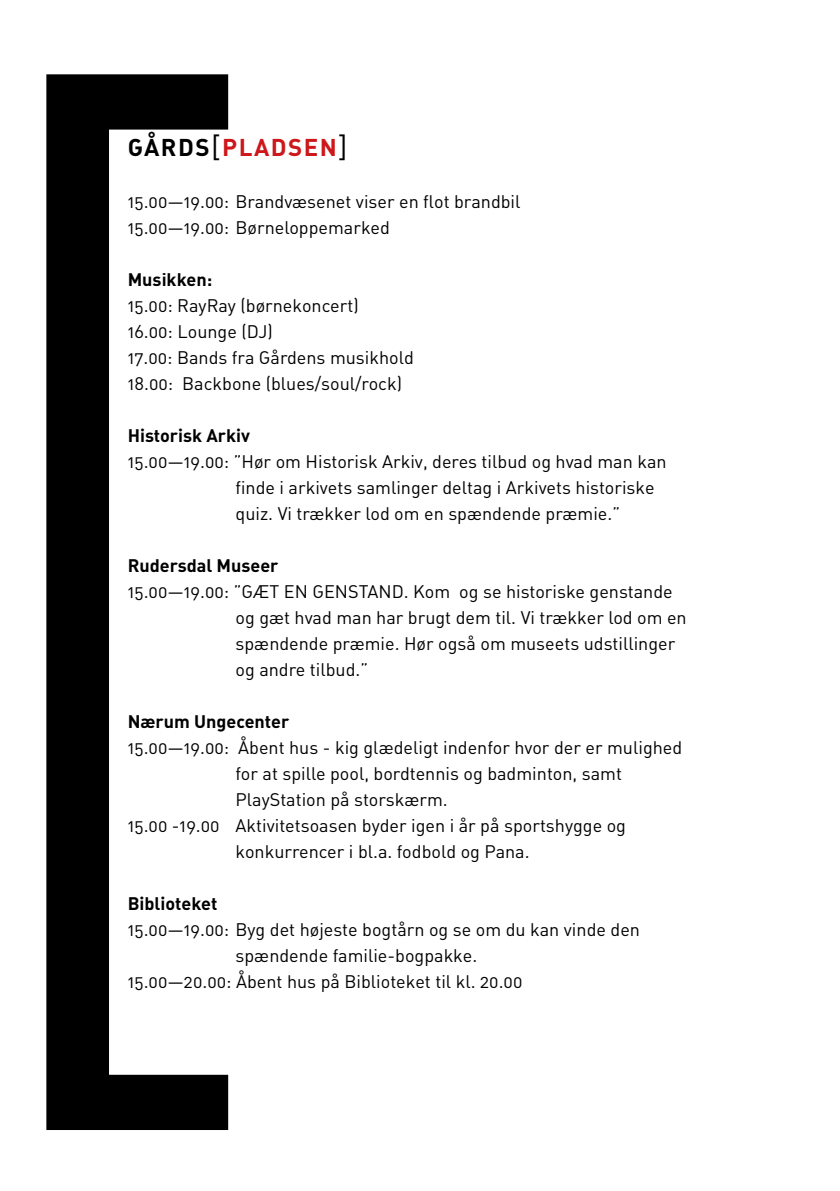
<style>
.page{position:relative;width:840px;height:1191px;background:#fff}
.page>*{position:absolute;margin:0;border:0;box-sizing:border-box;transform-origin:0 0}
.t1{font:24px "DIN Bold Alternate";letter-spacing:.06em;color:#cd171a}
.t2{font:18px/26px "DIN Regular Alternate";color:#000}
.t3{font:18px "DIN Bold Alternate";color:#000}
.t4{font:700 18px "DIN";color:#000}
.s1{color:#000}
.s2{font-family:"DIN";font-size:30px;color:#000}
</style>
<div class="page">
<svg style="left:46px;top:74px;width:182px;height:1056px"></svg>
<h1 class="t1" style="left:128px;top:131px;width:221px"><span class="s1">GÅRDS</span><span class="s2">[</span>PLADSEN<span class="s2">]</span></h1>
<p class="t2" style="left:128px;top:188px;width:394px">15.00—19.00: Brandvæsenet viser en flot brandbil<br>15.00—19.00: Børneloppemarked</p>
<p class="t4" style="left:128px;top:268px;width:86px">Musikken:</p>
<p class="t2" style="left:128px;top:292px;width:287px">15.00: RayRay (børnekoncert)<br>16.00: Lounge (DJ)<br>17.00: Bands fra Gårdens musikhold<br>18.00: Backbone (blues/soul/rock)</p>
<p class="t3" style="left:128px;top:424px;width:124px">Historisk Arkiv</p>
<p class="t2" style="left:235px;top:448px;width:432px;text-indent:-108px">15.00—19.00: ”Hør om Historisk Arkiv, deres tilbud og hvad man kan finde i arkivets samlinger deltag i Arkivets historiske quiz. Vi trækker lod om en spændende præmie.”</p>
<p class="t3" style="left:128px;top:554px;width:152px">Rudersdal Museer</p>
<p class="t2" style="left:235px;top:578px;width:452px;text-indent:-108px">15.00—19.00: ”GÆT EN GENSTAND. Kom og se historiske genstande og gæt hvad man har brugt dem til. Vi trækker lod om en spændende præmie. Hør også om museets udstillinger og andre tilbud.”</p>
<p class="t3" style="left:128px;top:710px;width:163px">Nærum Ungecenter</p>
<p class="t2" style="left:128px;top:734px;width:555px">15.00—19.00: Åbent hus - kig glædeligt indenfor hvor der er mulighed</p>
<p class="t2" style="left:235px;top:760px;width:388px">for at spille pool, bordtennis og badminton, samt</p>
<p class="t2" style="left:235px;top:786px;width:213px">PlayStation på storskærm.</p>
<p class="t2" style="left:128px;top:812px;width:499px">15.00 -19.00 Aktivitetsoasen byder igen i år på sportshygge og</p>
<p class="t2" style="left:235px;top:838px;width:295px">konkurrencer i bl.a. fodbold og Pana.</p>
<p class="t3" style="left:128px;top:892px;width:91px">Biblioteket</p>
<p class="t2" style="left:128px;top:916px;width:513px">15.00—19.00: Byg det højeste bogtårn og se om du kan vinde den</p>
<p class="t2" style="left:235px;top:942px;width:243px">spændende familie-bogpakke.</p>
<p class="t2" style="left:128px;top:968px;width:396px">15.00—20.00: Åbent hus på Biblioteket til kl. 20.00</p>
</div>
